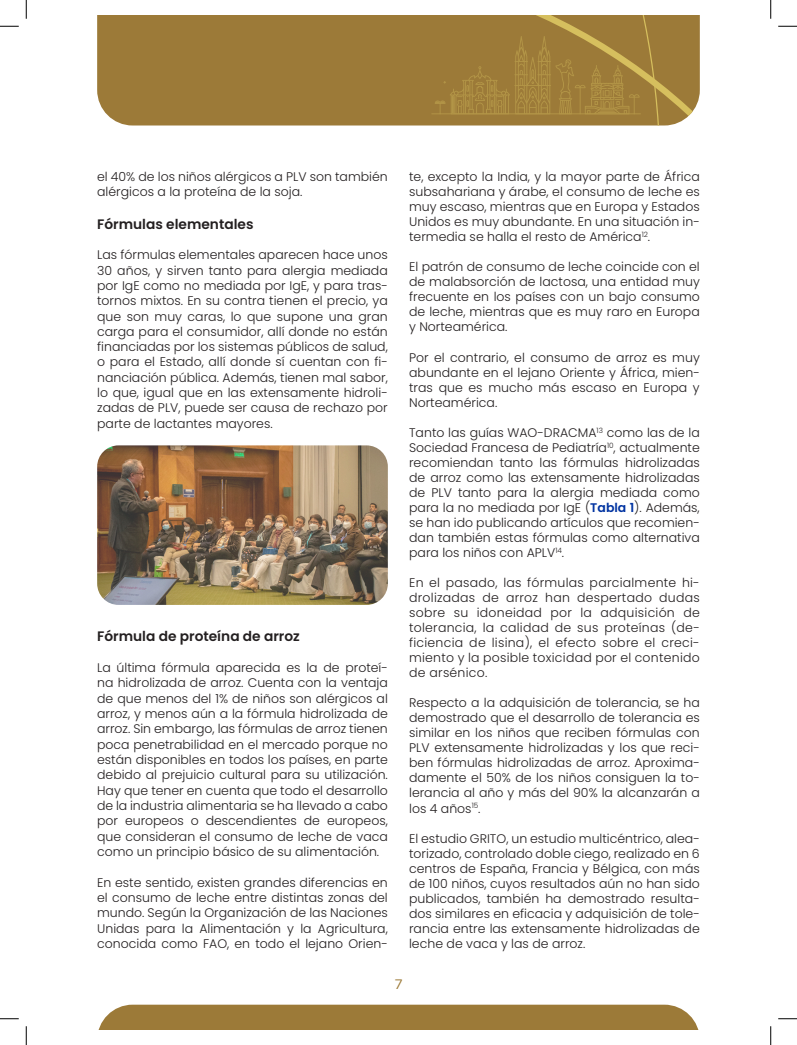
<style>
.page{position:relative;width:797px;height:1045px;background:#fff}
.page>*{position:absolute;margin:0;border:0;box-sizing:border-box;transform-origin:0 0}
.t1{font:300 15px "Paralucent";color:#9c7a38}
.t2{font:600 13.75px "Poppins";color:#231f20}
.t3{font:300 12.5px/15px "Poppins";color:#231f20;text-align:justify}
.s1{font-weight:600;color:#0033a1}
</style>
<div class="page">
<svg style="left:99px;top:1004px;width:599px;height:25px;background:#a18143"></svg>
<div style="left:97px;top:16px;width:602px;height:109px;background:#9c7a38"></div>
<hr style="left:431px;top:113px;width:210px;height:1px;background:#d6bf5e">
<svg style="left:434px;top:16px;width:227px;height:109px;background:#a07f3b"></svg>
<img style="left:97px;top:445px;width:291px;height:160px">
<svg style="left:0;top:25px;width:19px;height:2px"></svg>
<svg style="left:778px;top:25px;width:19px;height:2px"></svg>
<svg style="left:0;top:1018px;width:19px;height:1px"></svg>
<svg style="left:778px;top:1018px;width:19px;height:1px"></svg>
<svg style="left:25px;top:0;width:2px;height:19px"></svg>
<svg style="left:25px;top:1026px;width:2px;height:19px"></svg>
<svg style="left:770px;top:0;width:1px;height:19px"></svg>
<svg style="left:770px;top:1026px;width:1px;height:19px"></svg>
<p class="t3" style="left:97px;top:169px;width:292px">el 40% de los niños alérgicos a PLV son también alérgicos a la proteína de la soja.</p>
<p class="t2" style="left:97px;top:216px;width:158px">Fórmulas elementales</p>
<p class="t3" style="left:97px;top:247px;width:292px">Las fórmulas elementales aparecen hace unos 30 años, y sirven tanto para alergia mediada por IgE como no mediada por IgE, y para tras&shy;tornos mixtos. En su contra tienen el precio, ya que son muy caras, lo que supone una gran carga para el consumidor, allí donde no están financiadas por los sistemas públicos de salud, o para el Estado, allí donde sí cuentan con fi&shy;nanciación pública. Además, tienen mal sabor, lo que, igual que en las extensamente hidroli&shy;zadas de PLV, puede ser causa de rechazo por parte de lactantes mayores.</p>
<p class="t2" style="left:97px;top:628px;width:204px">Fórmula de proteína de arroz</p>
<p class="t3" style="left:97px;top:660px;width:292px;line-height:15.4px">La última fórmula aparecida es la de proteí&shy;na hidrolizada de arroz. Cuenta con la ventaja de que menos del 1% de niños son alérgicos al arroz, y menos aún a la fórmula hidrolizada de arroz. Sin embargo, las fórmulas de arroz tienen poca penetrabilidad en el mercado porque no están disponibles en todos los países, en parte debido al prejuicio cultural para su utilización.<br>Hay que tener en cuenta que todo el desarrollo de la industria alimentaria se ha llevado a cabo por europeos o descendientes de europeos, que consideran el consumo de leche de vaca como un principio básico de su alimentación.</p>
<p class="t3" style="left:97px;top:874px;width:292px;line-height:15.4px">En este sentido, existen grandes diferencias en el consumo de leche entre distintas zonas del mundo. Según la Organización de las Naciones Unidas para la Alimentación y la Agricultura, conocida como FAO, en todo el lejano Orien-</p>
<p class="t3" style="left:409px;top:169px;width:292px">te, excepto la India, y la mayor parte de África subsahariana y árabe, el consumo de leche es muy escaso, mientras que en Europa y Estados Unidos es muy abundante. En una situación in&shy;termedia se halla el resto de América<sup>12</sup>.</p>
<p class="t3" style="left:409px;top:259px;width:292px">El patrón de consumo de leche coincide con el de malabsorción de lactosa, una entidad muy frecuente en los países con un bajo consumo de leche, mientras que es muy raro en Europa y Norteamérica.</p>
<p class="t3" style="left:409px;top:350px;width:292px">Por el contrario, el consumo de arroz es muy abundante en el lejano Oriente y África, mien&shy;tras que es mucho más escaso en Europa y Norteamérica.</p>
<p class="t3" style="left:409px;top:425px;width:292px">Tanto las guías WAO-DRACMA<sup>13</sup> como las de la Sociedad Francesa de Pediatría<sup>10</sup>, actualmente recomiendan tanto las fórmulas hidrolizadas de arroz como las extensamente hidrolizadas de PLV tanto para la alergia mediada como para la no mediada por IgE (<span class="s1">Tabla 1</span>). Además, se han ido publicando artículos que recomien&shy;dan también estas fórmulas como alternativa para los niños con APLV<sup>14</sup>.</p>
<p class="t3" style="left:409px;top:575px;width:292px">En el pasado, las fórmulas parcialmente hi&shy;drolizadas de arroz han despertado dudas sobre su idoneidad por la adquisición de tolerancia, la calidad de sus proteínas (de&shy;ficiencia de lisina), el efecto sobre el creci&shy;miento y la posible toxicidad por el contenido de arsénico.</p>
<p class="t3" style="left:409px;top:695px;width:292px">Respecto a la adquisición de tolerancia, se ha demostrado que el desarrollo de tolerancia es similar en los niños que reciben fórmulas con PLV extensamente hidrolizadas y los que reci&shy;ben fórmulas hidrolizadas de arroz. Aproxima&shy;damente el 50% de los niños consiguen la to&shy;lerancia al año y más del 90% la alcanzarán a los 4 años<sup>15</sup>.</p>
<p class="t3" style="left:409px;top:831px;width:292px">El estudio GRITO, un estudio multicéntrico, alea&shy;torizado, controlado doble ciego, realizado en 6 centros de España, Francia y Bélgica, con más de 100 niños, cuyos resultados aún no han sido publicados, también ha demostrado resulta&shy;dos similares en eficacia y adquisición de tole&shy;rancia entre las extensamente hidrolizadas de leche de vaca y las de arroz.</p>
<p class="t1" style="left:395px;top:975px;width:8px">7</p>
</div>
